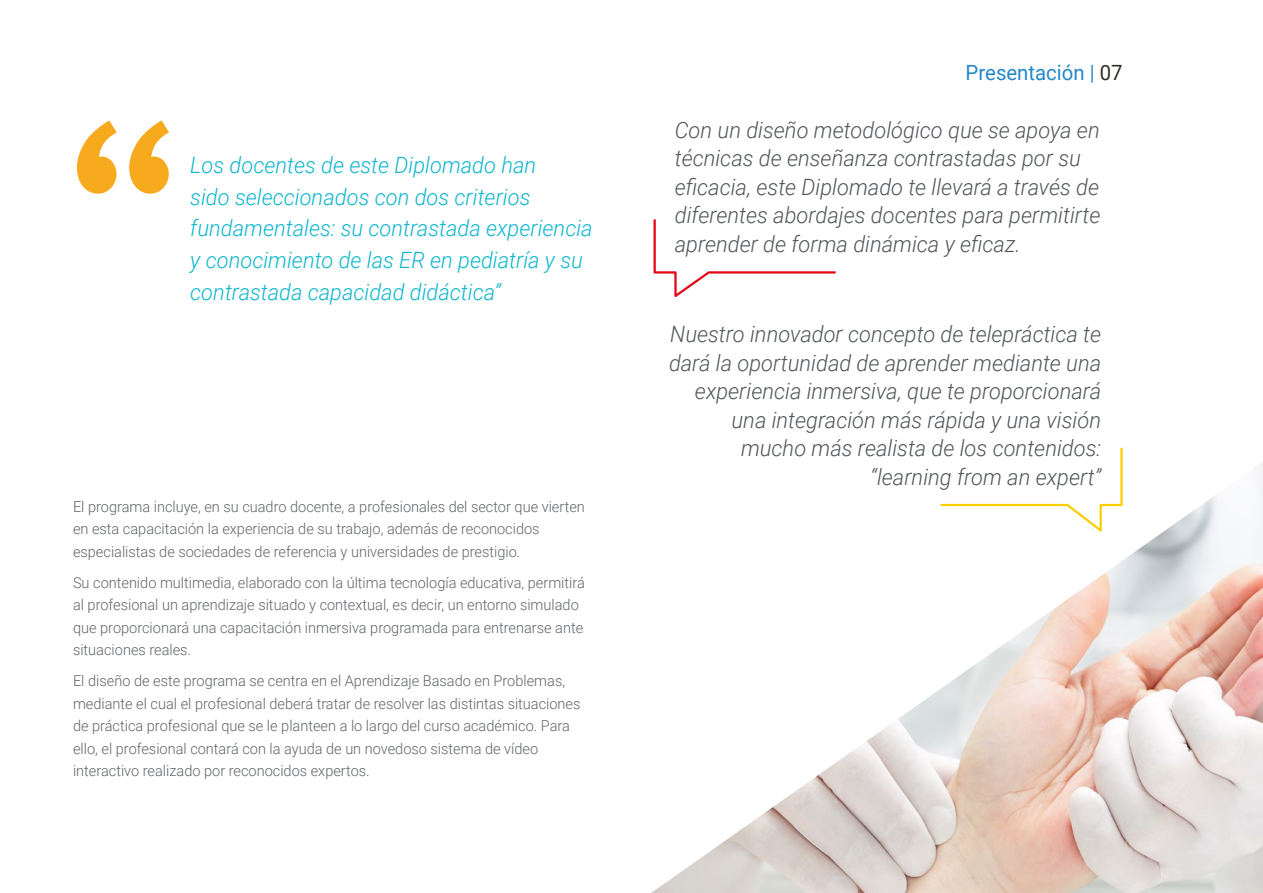
<style>
.page{position:relative;width:1263px;height:893px;background:#fff}
.page>*{position:absolute;margin:0;border:0;box-sizing:border-box;transform-origin:0 0}
.t1{font:italic 300 22.5px/28.5px "Roboto";color:#52555b}
.t2{font:italic 300 22.5px/31.5px "Roboto";color:#0fb6cf}
.t3{font:21px "Roboto";color:#2488c9}
.t4{font:300 15px/22.5px "Roboto";color:#61646a}
.s1{color:#312e20}
</style>
<div class="page">
<img style="left:651px;top:462px;width:612px;height:431px">
<svg style="left:77px;top:120px;width:92px;height:74px"></svg>
<svg style="left:653px;top:219px;width:183px;height:78px"></svg>
<svg style="left:938px;top:447px;width:186px;height:88px"></svg>
<h1 class="t2" style="left:190px;top:149px;width:404px">Los docentes de este Diplomado han<br>sido seleccionados con dos criterios fundamentales: su contrastada experiencia y conocimiento de las ER en pediatría y su contrastada capacidad didáctica”</h1>
<p class="t4" style="left:73px;top:495px;width:513px">El programa incluye, en su cuadro docente, a profesionales del sector que vierten en esta capacitación la experiencia de su trabajo, además de reconocidos especialistas de sociedades de referencia y universidades de prestigio.</p>
<p class="t4" style="left:73px;top:571px;width:513px">Su contenido multimedia, elaborado con la última tecnología educativa, permitirá al profesional un aprendizaje situado y contextual, es decir, un entorno simulado que proporcionará una capacitación inmersiva programada para entrenarse ante situaciones reales.</p>
<p class="t4" style="left:73px;top:669px;width:509px">El diseño de este programa se centra en el Aprendizaje Basado en Problemas, mediante el cual el profesional deberá tratar de resolver las distintas situaciones de práctica profesional que se le planteen a lo largo del curso académico. Para ello, el profesional contará con la ayuda de un novedoso sistema de vídeo interactivo realizado por reconocidos expertos.</p>
<h2 class="t3" style="left:966px;top:57px;width:159px">Presentación | <span class="s1">07</span></h2>
<h1 class="t1" style="left:675px;top:115px;width:427px">Con un diseño metodológico que se apoya en técnicas de enseñanza contrastadas por su eficacia, este Diplomado te llevará a través de diferentes abordajes docentes para permitirte aprender de forma dinámica y eficaz.</h1>
<p class="t1" style="left:669px;top:319px;width:434px;text-align:right">Nuestro innovador concepto de telepráctica te dará la oportunidad de aprender mediante una experiencia inmersiva, que te proporcionará una integración más rápida y una visión mucho más realista de los contenidos: “learning from an expert”</p>
</div>
